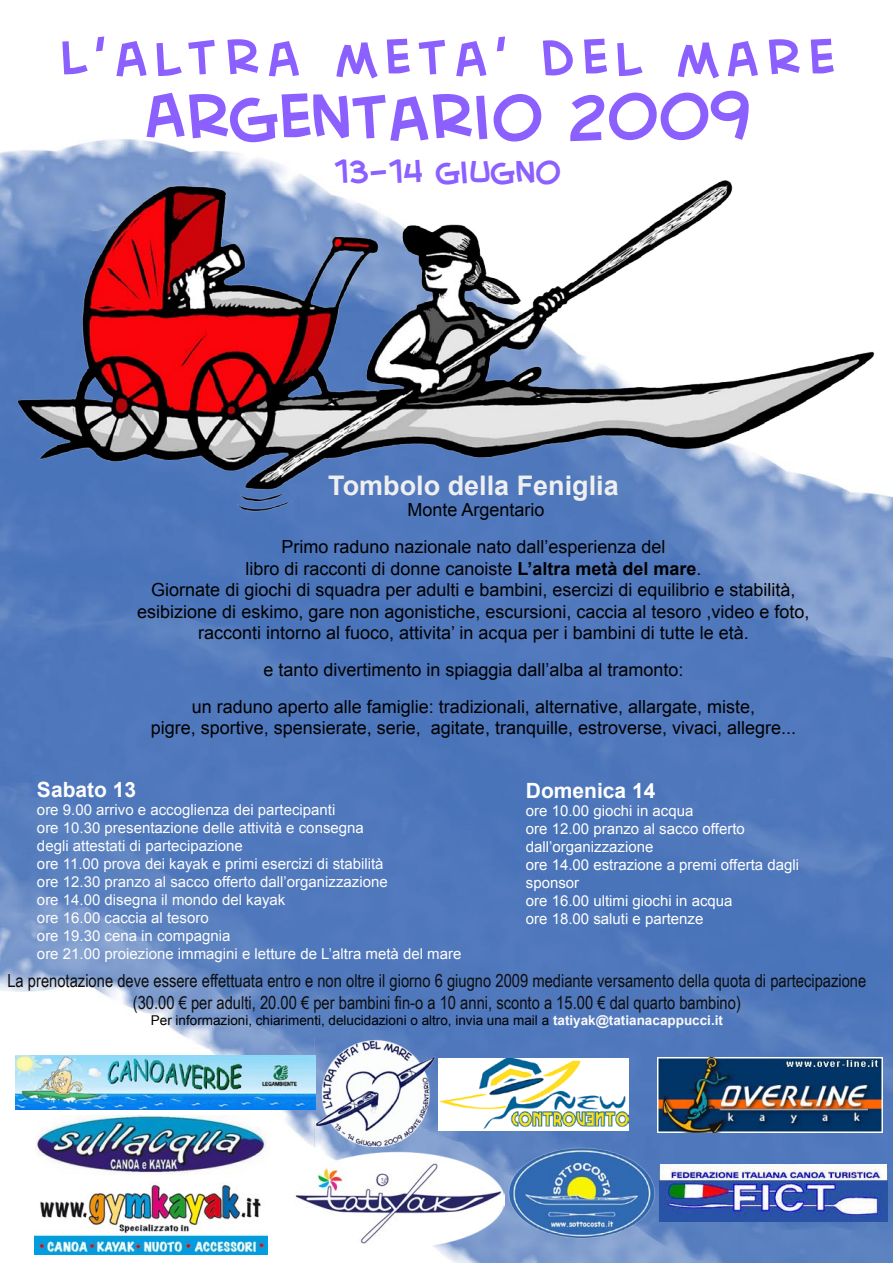
<style>
.page{position:relative;width:893px;height:1263px;background:#fff}
.page>*{position:absolute;margin:0;border:0;box-sizing:border-box;transform-origin:0 0}
.t1{font:72px "Creative Block BB";color:#8b60ff}
.t2{font:57px "Creative Block BB";letter-spacing:.13em;color:#8b60ff}
.t3{font:36px "Creative Block BB";color:#8b60ff}
.t4{font:700 27px "Arial";color:#efefef}
.t5{font:700 21px "Arial";color:#fff}
.t6{font:700 21px "Arial";color:#fdfdfd}
.t7{font:18px/21.6px "Arial";color:#000;text-align:center}
.t8{font:18px/21.6px "Arial Narrow";color:#0d0d0d;text-align:center}
.t9{font:15px "Arial";color:#fdfdfd}
.t10{font:15px/18px "Arial";color:#fff}
.t11{font:13.5px "Arial";color:#000}
.s1{font-weight:700}
.s2{font-weight:700;color:#f9f9f9}
</style>
<div class="page">
<img style="left:0;top:524px;width:893px;height:739px">
<img style="left:0;top:139px;width:893px;height:385px">
<img style="left:315px;top:1039px;width:120px;height:107px">
<img style="left:658px;top:1057px;width:225px;height:75px">
<img style="left:15px;top:1055px;width:300px;height:54px">
<img style="left:35px;top:1115px;width:235px;height:59px">
<img style="left:288px;top:1150px;width:217px;height:98px">
<img style="left:660px;top:1164px;width:227px;height:57px">
<img style="left:34px;top:1182px;width:233px;height:72px">
<img style="left:439px;top:1058px;width:190px;height:72px">
<img style="left:504px;top:1143px;width:154px;height:98px">
<p class="t2" style="left:60px;top:32px;width:776px">L’ALTRA META’ DEL MARE</p>
<p class="t1" style="left:144px;top:85px;width:607px">ARGENTARIO 2009</p>
<p class="t3" style="left:333px;top:156px;width:229px">13-14 GIUGNO</p>
<p class="t4" style="left:328px;top:468px;width:292px">Tombolo della Feniglia</p>
<p class="t7" style="left:407px;top:499px;width:139px">Monte Argentario</p>
<p class="t7" style="left:137px;top:536px;width:674px">Primo raduno nazionale nato dall’esperienza del<br>libro di racconti di donne canoiste <span class="s1">L’altra metà del mare</span>.<br>Giornate di giochi di squadra per adulti e bambini, esercizi di equilibrio e stabilità, esibizione di eskimo, gare non agonistiche, escursioni, caccia al tesoro ,video e foto, racconti intorno al fuoco, attivita’ in acqua per i bambini di tutte le età.</p>
<p class="t7" style="left:263px;top:659px;width:422px">e tanto divertimento in spiaggia dall’alba al tramonto:</p>
<p class="t7" style="left:151px;top:696px;width:647px">un raduno aperto alle famiglie: tradizionali, alternative, allargate, miste,<br>pigre, sportive, spensierate, serie, agitate, tranquille, estroverse, vivaci, allegre...</p>
<p class="t6" style="left:37px;top:776px;width:101px">Sabato 13</p>
<p class="t9" style="left:37px;top:800px;width:300px">ore 9.00 arrivo e accoglienza dei partecipanti</p>
<p class="t9" style="left:37px;top:818px;width:328px">ore 10.30 presentazione delle attività e consegna</p>
<p class="t9" style="left:37px;top:836px;width:207px">degli attestati di partecipazione</p>
<p class="t9" style="left:37px;top:854px;width:348px">ore 11.00 prova dei kayak e primi esercizi di stabilità</p>
<p class="t9" style="left:37px;top:872px;width:352px">ore 12.30 pranzo al sacco offerto dall’organizzazione</p>
<p class="t9" style="left:37px;top:890px;width:250px">ore 14.00 disegna il mondo del kayak</p>
<p class="t9" style="left:37px;top:908px;width:173px">ore 16.00 caccia al tesoro</p>
<p class="t9" style="left:37px;top:926px;width:195px">ore 19.30 cena in compagnia</p>
<p class="t9" style="left:37px;top:944px;width:426px">ore 21.00 proiezione immagini e letture de L’altra metà del mare</p>
<p class="t5" style="left:526px;top:776px;width:131px">Domenica 14</p>
<p class="t10" style="left:526px;top:801px;width:169px">ore 10.00 giochi in acqua</p>
<p class="t10" style="left:526px;top:819px;width:221px">ore 12.00 pranzo al sacco offerto dall’organizzazione</p>
<p class="t10" style="left:526px;top:855px;width:275px">ore 14.00 estrazione a premi offerta dagli sponsor</p>
<p class="t10" style="left:526px;top:891px;width:208px">ore 16.00 ultimi giochi in acqua</p>
<p class="t10" style="left:526px;top:909px;width:179px">ore 18.00 saluti e partenze</p>
<p class="t8" style="left:7px;top:969px;width:860px">La prenotazione deve essere effettuata entro e non oltre il giorno 6 giugno 2009 mediante versamento della quota di partecipazione (30.00 € per adulti, 20.00 € per bambini fin-o a 10 anni, sconto a 15.00 € dal quarto bambino)</p>
<p class="t11" style="left:151px;top:1011px;width:574px">Per informazioni, chiarimenti, delucidazioni o altro, invia una mail a <span class="s2">tatiyak@tatianacappucci.it</span></p>
</div>
